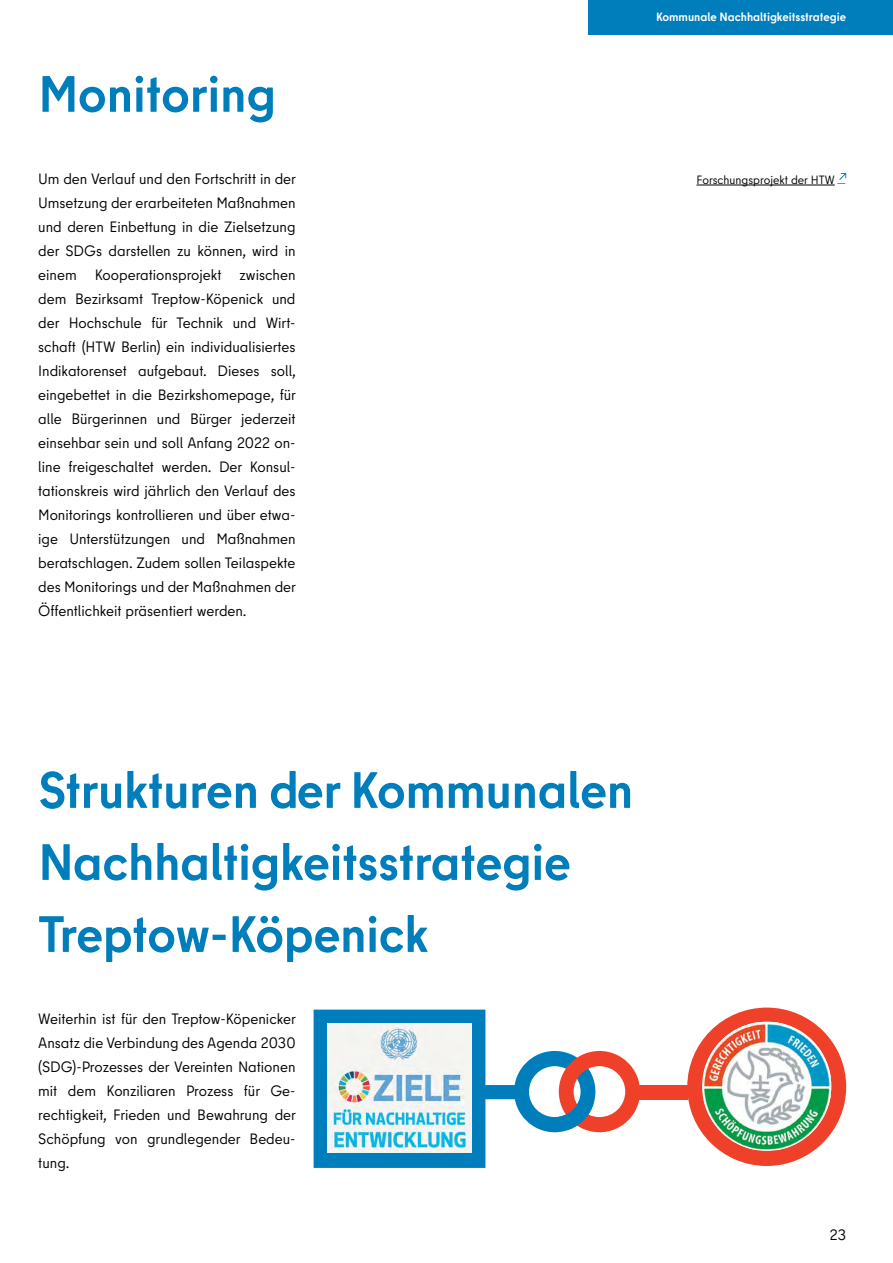
<style>
.page{position:relative;width:893px;height:1263px;background:#fff}
.page>*{position:absolute;margin:0;border:0;box-sizing:border-box;transform-origin:0 0}
.t1{font:700 51px/72px "Berlin Type";letter-spacing:-.005em;color:#007dbb}
.t2{font:15px/24px "Berlin Type";color:#000;text-align:justify}
.t3{font:700 12px "Berlin Type";color:#fff}
.t4{font:12px "Berlin Type";color:#000}
</style>
<div class="page">
<div style="left:589px;top:0;width:304px;height:35px;background:#007dbb"></div>
<div style="left:687px;top:1007px;width:159px;height:159px;background:#ef412a;border-radius:50%"></div>
<img style="left:704px;top:1022px;width:127px;height:128px">
<svg style="left:314px;top:1009px;width:326px;height:159px"></svg>
<div style="left:638px;top:1085px;width:50px;height:14px;background:#ef412a"></div>
<img style="left:328px;top:1024px;width:143px;height:129px">
<hr style="left:696px;top:185px;width:139px;height:1px;background:#000">
<svg style="left:837px;top:173px;width:9px;height:11px"></svg>
<h1 class="t1" style="left:38px;top:58px;width:239px">Monitoring</h1>
<p class="t2" style="left:38px;top:167px;width:259px">Um den Verlauf und den Fortschritt in der Umsetzung der erarbeiteten Maßnahmen und deren Einbettung in die Zielsetzung der SDGs darstellen zu können, wird in einem Kooperationsprojekt zwischen dem Bezirksamt Treptow-Köpenick und der Hochschule für Technik und Wirt&shy;schaft (HTW Berlin) ein individualisiertes Indikatorenset aufgebaut. Dieses soll, eingebettet in die Bezirkshomepage, für alle Bürgerinnen und Bürger jederzeit einsehbar sein und soll Anfang 2022 on&shy;line freigeschaltet werden. Der Konsul&shy;tationskreis wird jährlich den Verlauf des Monitorings kontrollieren und über etwa&shy;ige Unterstützungen und Maßnahmen beratschlagen. Zudem sollen Teilaspekte des Monitorings und der Maßnahmen der Öffentlichkeit präsentiert werden.</p>
<p class="t3" style="left:656px;top:10px;width:192px">Kommunale Nachhaltigkeitsstrategie</p>
<p class="t4" style="left:696px;top:172px;width:140px">Forschungsprojekt der HTW</p>
<h1 class="t1" style="left:38px;top:754px;width:596px">Strukturen der Kommunalen<br>Nachhaltigkeitsstrategie<br>Treptow-Köpenick</h1>
<p class="t2" style="left:38px;top:1007px;width:259px">Weiterhin ist für den Treptow-Köpenicker Ansatz die Verbindung des Agenda 2030 (SDG)-Prozesses der Vereinten Nationen mit dem Konziliaren Prozess für Ge&shy;rechtigkeit, Frieden und Bewahrung der Schöpfung von grundlegender Bedeu&shy;tung.</p>
<p class="t2" style="left:830px;top:1223px;width:18px">23</p>
</div>
